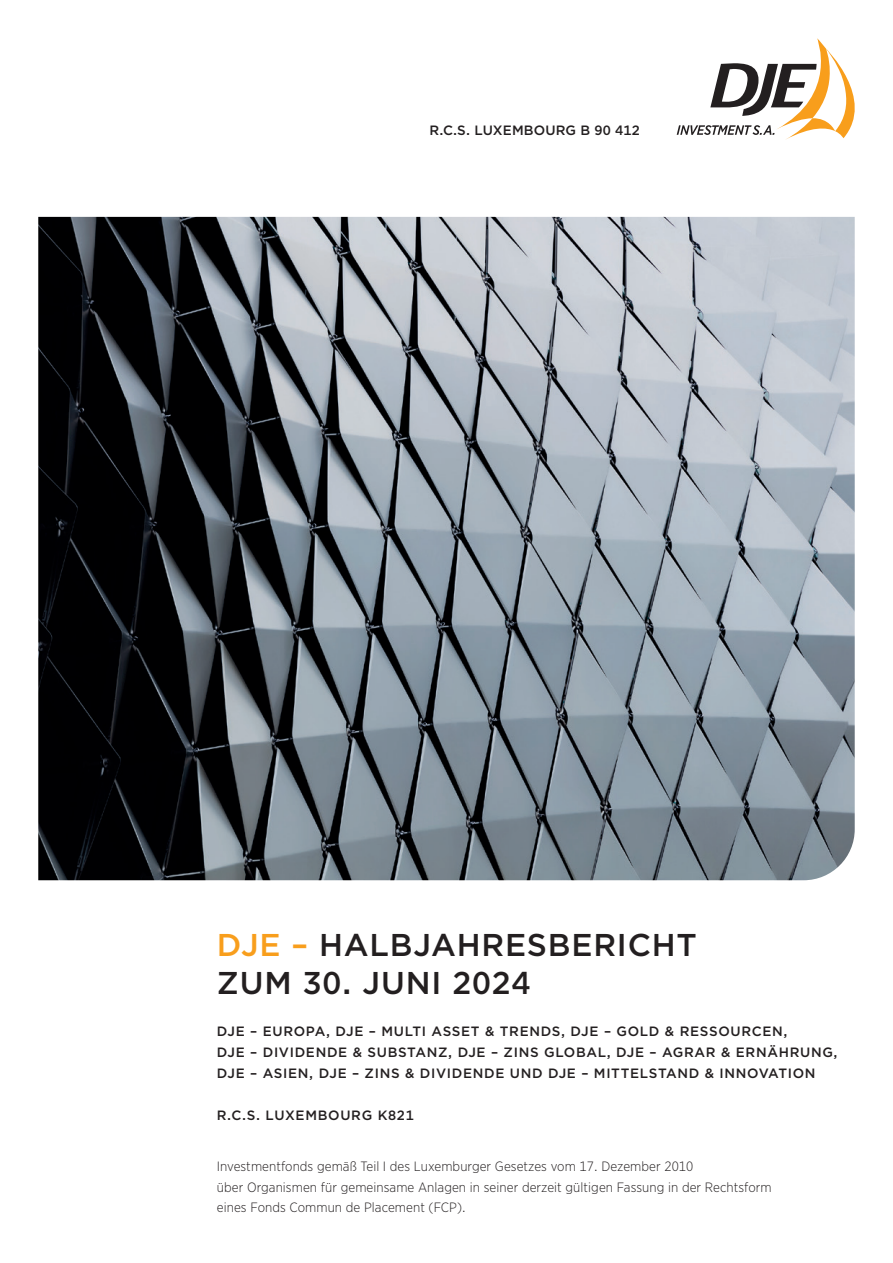
<style>
.page{position:relative;width:893px;height:1263px;background:#fff}
.page>*{position:absolute;margin:0;border:0;box-sizing:border-box;transform-origin:0 0}
.t1{font:500 31.5px/37.8px "Gotham";letter-spacing:.025em;color:#231f20}
.t2{font:500 13.5px/21px "Gotham";letter-spacing:.05em;color:#231f20}
.t3{font:300 13.5px/20.2px "Gotham Narrow";letter-spacing:.005em;color:#231f20}
.t4{font:500 13.5px "Gotham";letter-spacing:.01em;color:#231f20}
.s1{color:#f89e1c}
</style>
<div class="page">
<img style="left:38px;top:217px;width:817px;height:663px">
<svg style="left:677px;top:38px;width:178px;height:102px"></svg>
<p class="t4" style="left:429px;top:121px;width:212px">R.C.S. LUXEMBOURG B 90 412</p>
<h1 class="t1" style="left:217px;top:925px;width:481px"><span class="s1">DJE –</span> HALBJAHRESBERICHT<br>ZUM 30. JUNI 2024</h1>
<p class="t2" style="left:217px;top:1020px;width:622px">DJE – EUROPA, DJE – MULTI ASSET &amp; TRENDS, DJE – GOLD &amp; RESSOURCEN,<br>DJE – DIVIDENDE &amp; SUBSTANZ, DJE – ZINS GLOBAL, DJE – AGRAR &amp; ERNÄHRUNG,<br>DJE – ASIEN, DJE – ZINS &amp; DIVIDENDE UND DJE – MITTELSTAND &amp; INNOVATION</p>
<p class="t2" style="left:217px;top:1104px;width:198px">R.C.S. LUXEMBOURG K821</p>
<p class="t3" style="left:217px;top:1156px;width:556px">Investmentfonds gemäß Teil I des Luxemburger Gesetzes vom 17. Dezember 2010<br>über Organismen für gemeinsame Anlagen in seiner derzeit gültigen Fassung in der Rechtsform eines Fonds Commun de Placement (FCP).</p>
</div>
